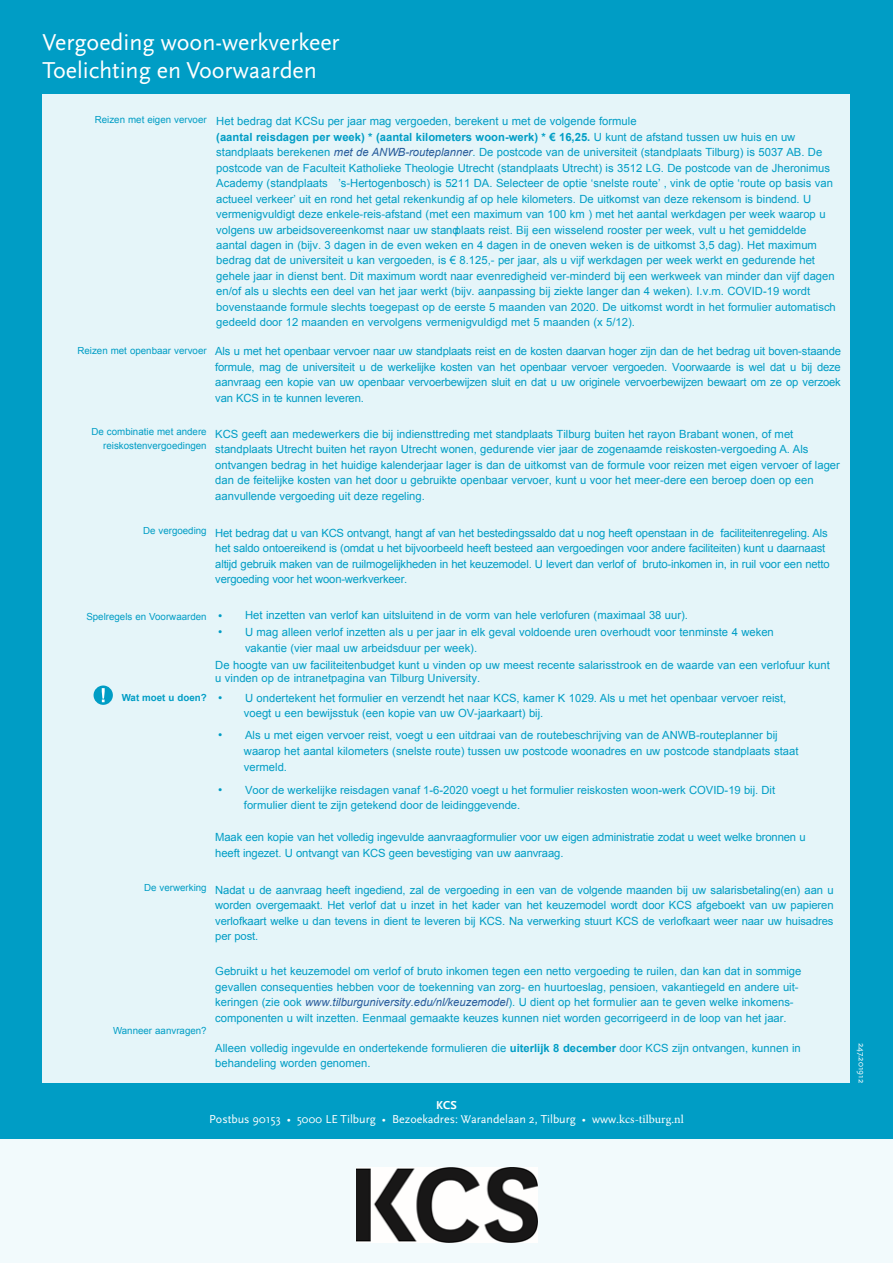
<style>
.page{position:relative;width:893px;height:1263px;background:#009dc5}
.page>*{position:absolute;margin:0;border:0;box-sizing:border-box;transform-origin:0 0}
.t1{font:24px/28.8px "Scala Sans OT";color:#fff}
.t2{font:12px "Scala Sans OT";color:#fff}
.t3{font:700 12px "Scala Sans Offc";color:#fff}
.t4{font:11.25px/15.5px "Arial";color:#009dc5}
.t5{font:11.25px/15.5px "Arial";color:#009dc5}
.t6{font:9.75px/13.5px "Arial";color:#009dc5;text-align:right}
.t7{font:700 9.75px "Arial";color:#009dc5}
.t8{font:9px "Scala Sans OT";color:#fff}
.s1{font-weight:700}
.s2{font-style:italic;color:#275b9b}
.s3{font-style:inherit}
.s4{font-size:12px}
.s5{font-family:"Minion Pro"}
</style>
<div class="page">
<div style="left:43px;top:95px;width:807px;height:988px;background:#e5f5f9"></div>
<div style="left:0;top:1140px;width:893px;height:123px;background:#f2fafc"></div>
<div style="left:94px;top:685px;width:19px;height:20px;background:#009dc5;border-radius:50%"></div>
<svg style="left:102px;top:688px;width:3px;height:14px"></svg>
<img style="left:357px;top:1167px;width:181px;height:76px">
<h1 class="t1" style="left:43px;top:28px;width:299px">Vergoeding woon-werkverkeer<br>Toelichting en Voorwaarden</h1>
<h1 class="t1" style="left:43px;top:38px;width:511px">Aanvraag/wijziging overeenkomst Studentassistent</h1>
<p class="t6" style="left:95px;top:113px;width:113px">Reizen met eigen vervoer</p>
<p class="t6" style="left:77px;top:344px;width:131px">Reizen met openbaar vervoer</p>
<p class="t6" style="left:92px;top:425px;width:117px">De combinatie met andere reiskostenvergoedingen</p>
<p class="t6" style="left:143px;top:524px;width:65px">De vergoeding</p>
<p class="t6" style="left:86px;top:609px;width:122px">Spelregels en Voorwaarden</p>
<p class="t7" style="left:122px;top:691px;width:86px">Wat moet u doen?</p>
<p class="t4" style="left:216px;top:114px;width:621px">Het bedrag dat KCSu per jaar mag vergoeden, berekent u met de volgende formule<br><span class="s1">(aantal reisdagen per week) * (aantal kilometers woon-werk) * € 16,25.</span> U kunt de afstand tussen uw huis en uw standplaats berekenen <span class="s2">met de ANWB-routeplanner</span>. De postcode van de universiteit (standplaats Tilburg) is 5037 AB. De postcode van de Faculteit Katholieke Theologie Utrecht (standplaats Utrecht) is 3512 LG. De postcode van de Jheronimus Academy (standplaats ’s-Hertogenbosch) is 5211 DA. Selecteer de optie ‘snelste route’ , vink de optie ‘route op basis van actueel verkeer’ uit en rond het getal rekenkundig af op hele kilometers. De uitkomst van deze rekensom is bindend. U vermenigvuldigt deze enkele-reis-afstand (met een maximum van 100 km ) met het aantal werkdagen per week waarop u volgens uw arbeidsovereenkomst naar uw stand plaats reist. Bij een wisselend rooster per week, vult u het gemiddelde aantal dagen in (bijv. 3 dagen in de even weken en 4 dagen in de oneven weken is de uitkomst 3,5 dag). Het maximum bedrag dat de universiteit u kan vergoeden, is € 8.125,- per jaar, als u vijf werkdagen per week werkt en gedurende het gehele jaar in dienst bent. Dit maximum wordt naar evenredigheid ver-minderd bij een werkweek van minder dan vijf dagen en/of als u slechts een deel van het jaar werkt (bijv. aanpassing bij ziekte langer dan 4 weken). <span class="s3">I.v.m. COVID-19 wordt bovenstaande formule slechts toegepast op de eerste 5 maanden van 2020. De uitkomst wordt in het formulier automatisch gedeeld door 12 maanden en vervolgens vermenigvuldigd met 5 maanden (x 5/12).</span></p>
<p class="t4" style="left:215px;top:344px;width:627px;text-align:justify">Als u met het openbaar vervoer naar uw standplaats reist en de kosten daarvan hoger zijn dan de het bedrag uit boven-staande formule, mag de universiteit u de werkelijke kosten van het openbaar vervoer vergoeden. Voorwaarde is wel dat u bij deze aanvraag een kopie van uw openbaar vervoerbewijzen sluit en dat u uw originele vervoerbewijzen bewaart om ze op verzoek van KCS in te kunnen leveren.</p>
<p class="t4" style="left:215px;top:426px;width:626px">KCS geeft aan medewerkers die bij indiensttreding met standplaats Tilburg buiten het rayon Brabant wonen, of met standplaats Utrecht buiten het rayon Utrecht wonen, gedurende vier jaar de zogenaamde reiskosten-vergoeding A. Als ontvangen bedrag in het huidige kalenderjaar lager is dan de uitkomst van de formule voor reizen met eigen vervoer of lager dan de feitelijke kosten van het door u gebruikte openbaar vervoer, kunt u voor het meer-dere een beroep doen op een aanvullende vergoeding uit deze regeling.</p>
<p class="t4" style="left:215px;top:525px;width:616px">Het bedrag dat u van KCS ontvangt, hangt af van het bestedingssaldo dat u nog heeft openstaan in de faciliteitenregeling. Als het saldo ontoereikend is (omdat u het bijvoorbeeld heeft besteed aan vergoedingen voor andere faciliteiten) kunt u daarnaast altijd gebruik maken van de ruilmogelijkheden in het keuzemodel. U levert dan verlof of bruto-inkomen in, in ruil voor een netto vergoeding voor het woon-werkverkeer.</p>
<p class="t4" style="left:218px;top:608px;width:472px"><span class="s4">•</span> Het inzetten van verlof kan uitsluitend in de vorm van hele verlofuren (maximaal 38 uur).</p>
<p class="t4" style="left:218px;top:624px;width:557px"><span class="s4">•</span> U mag alleen verlof inzetten als u per jaar in elk geval voldoende uren overhoudt voor tenminste 4 weken</p>
<p class="t4" style="left:245px;top:641px;width:234px">vakantie (vier maal uw arbeidsduur per week).</p>
<p class="t4" style="left:215px;top:657px;width:616px">De hoogte van uw faciliteitenbudget kunt u vinden op uw meest recente salarisstrook en de waarde van een verlofuur kunt</p>
<p class="t4" style="left:215px;top:671px;width:266px">u vinden op de intranetpagina van Tilburg University.</p>
<p class="t4" style="left:244px;top:690px;width:544px;text-indent:-26px"><span class="s4">•</span> U ondertekent het formulier en verzendt het naar KCS, kamer K 1029. Als u met het openbaar vervoer reist, voegt u een bewijsstuk (een kopie van uw OV-jaarkaart) bij.</p>
<p class="t4" style="left:244px;top:728px;width:556px;line-height:15.9px;text-indent:-26px"><span class="s4">•</span> Als u met eigen vervoer reist, voegt u een uitdraai van de routebeschrijving van de ANWB-routeplanner bij waarop het aantal kilometers (snelste route) tussen uw postcode woonadres en uw postcode standplaats staat vermeld.</p>
<p class="t5" style="left:244px;top:782px;width:533px;text-indent:-26px"><span class="s4">•</span> Voor de werkelijke reisdagen vanaf 1-6-2020 voegt u het formulier reiskosten woon-werk COVID-19 bij. Dit formulier dient te zijn getekend door de leidinggevende.</p>
<p class="t6" style="left:144px;top:881px;width:64px">De verwerking</p>
<p class="t6" style="left:113px;top:1023px;width:95px">Wanneer aanvragen?</p>
<p class="t4" style="left:215px;top:830px;width:592px">Maak een kopie van het volledig ingevulde aanvraagformulier voor uw eigen administratie zodat u weet welke bronnen u heeft ingezet. U ontvangt van KCS geen bevestiging van uw aanvraag.</p>
<p class="t4" style="left:215px;top:882px;width:620px;text-align:justify">Nadat u de aanvraag heeft ingediend, zal de vergoeding in een van de volgende maanden bij uw salarisbetaling(en) aan u worden overgemaakt. Het verlof dat u inzet in het kader van het keuzemodel wordt door KCS afgeboekt van uw papieren verlofkaart welke u dan tevens in dient te leveren bij KCS. Na verwerking stuurt KCS de verlofkaart weer naar uw huisadres per post.</p>
<p class="t4" style="left:215px;top:964px;width:588px">Gebruikt u het keuzemodel om verlof of bruto inkomen tegen een netto vergoeding te ruilen, dan kan dat in sommige gevallen consequenties hebben voor de toekenning van zorg- en huurtoeslag, pensioen, vakantiegeld en andere uit&shy;keringen (zie ook <span class="s2">www.tilburguniversity.edu/nl/keuzemodel</span>). U dient op het formulier aan te geven welke inkomens&shy;componenten u wilt inzetten. Eenmaal gemaakte keuzes kunnen niet worden gecorrigeerd in de loop van het jaar.</p>
<p class="t4" style="left:215px;top:1040px;width:587px">Alleen volledig ingevulde en ondertekende formulieren die <span class="s1">uiterlijk 8 december</span> door KCS zijn ontvangen, kunnen in behandeling worden genomen.</p>
<p class="t3" style="left:436px;top:1098px;width:22px">KCS</p>
<p class="t2" style="left:209px;top:1113px;width:476px">Postbus 90153 • 5000 LE Tilburg • Bezoekadres: Warandelaan 2, Tilburg • www.<span class="s5">kcs-tilburg.nl</span></p>
<p class="t8" style="left:867px;top:1043px;width:42px;rotate:90deg">247.201912</p>
</div>
